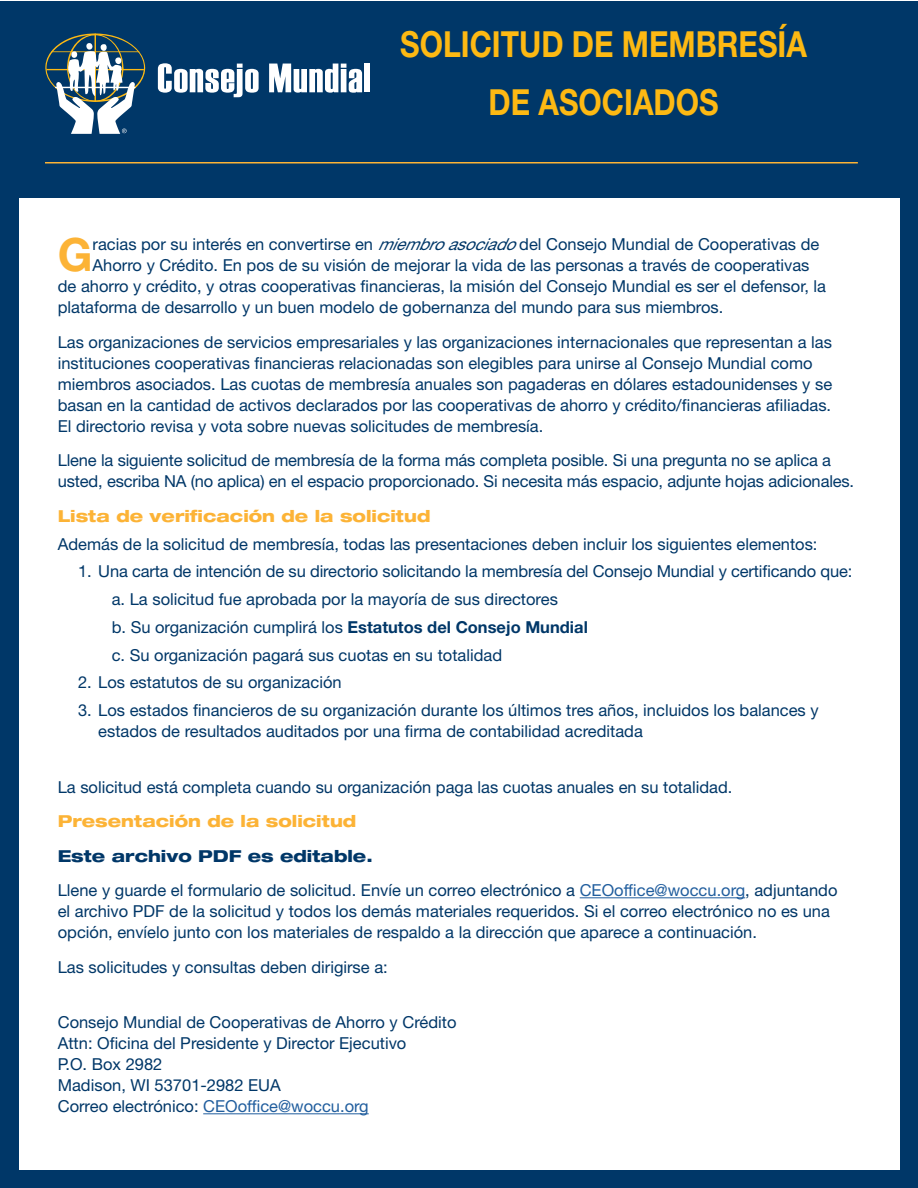
<style>
.page{position:relative;width:918px;height:1188px;background:#fff}
.page>*{position:absolute;margin:0;border:0;box-sizing:border-box;transform-origin:0 0}
.t1{font:700 45.9px "Helvetica Neue LT Std";color:#fcb336}
.t2{font:700 36px/58.5px "Helvetica Neue LT Std";color:#fdb913;text-align:center;scale:.83 1}
.t3{font:16.5px/21px "Helvetica Neue LT Std";color:#003768}
.t4{font:800 expanded 16.5px "Helvetica Neue LT Std";color:#fcb336}
.s1{font-style:italic}
.s2{font-weight:700}
.s3{font-weight:800;font-stretch:expanded}
.s4{color:#215e9e}
</style>
<div class="page">
<div style="left:0;top:1px;width:918px;height:1186px;background:#003768"></div>
<div style="left:19px;top:198px;width:880px;height:972px;background:#fff"></div>
<hr style="left:580px;top:897px;width:165px;height:1px;background:#215e9e">
<hr style="left:203px;top:1113px;width:166px;height:1px;background:#215e9e">
<hr style="left:45px;top:162px;width:813px;height:2px;background:#fcb336">
<svg style="left:45px;top:33px;width:100px;height:101px"></svg>
<svg style="left:158px;top:63px;width:101px;height:34px"></svg>
<svg style="left:269px;top:64px;width:93px;height:29px"></svg>
<div style="left:365px;top:64px;width:5px;height:28px;background:#fff"></div>
<h2 class="t2" style="left:400px;top:14px;width:491px">SOLICITUD DE MEMBRESÍA<br>DE ASOCIADOS</h2>
<h1 class="t1" style="left:58px;top:227px;width:36px">G</h1>
<p class="t3" style="left:93px;top:234px;width:728px">racias por su interés en convertirse en <span class="s1">miembroasociado</span>del Consejo Mundial de Cooperativas de</p>
<p class="t3" style="left:93px;top:255px;width:718px">Ahorro y Crédito. En pos de su visión de mejorar la vida de las personas a través de cooperativas</p>
<p class="t3" style="left:58px;top:276px;width:770px">de ahorro y crédito, y otras cooperativas financieras, la misión del Consejo Mundial es ser el defensor, la</p>
<p class="t3" style="left:58px;top:297px;width:667px">plataforma de desarrollo y un buen modelo de gobernanza del mundo para sus miembros.</p>
<p class="t3" style="left:58px;top:331px;width:776px">Las organizaciones de servicios empresariales y las organizaciones internacionales que representan a las instituciones cooperativas financieras relacionadas son elegibles para unirse al Consejo Mundial como miembros asociados. Las cuotas de membresía anuales son pagaderas en dólares estadounidenses y se basan en la cantidad de activos declarados por las cooperativas de ahorro y crédito/financieras afiliadas.<br>El directorio revisa y vota sobre nuevas solicitudes de membresía.</p>
<p class="t3" style="left:58px;top:450px;width:798px">Llene la siguiente solicitud de membresía de la forma más completa posible. Si una pregunta no se aplica a usted, escriba NA (no aplica) en el espacio proporcionado. Si necesita más espacio, adjunte hojas adicionales.</p>
<p class="t4" style="left:58px;top:505px;width:374px">Lista de verificación de la solicitud</p>
<p class="t3" style="left:58px;top:533px;width:761px">Además de la solicitud de membresía, todas las presentaciones deben incluir los siguientes elementos:</p>
<p class="t3" style="left:112px;top:558px;width:742px;line-height:27.8px;text-indent:-34px">1. Una carta de intención de su directorio solicitando la membresía del Consejo Mundial y certificando que: a. La solicitud fue aprobada por la mayoría de sus directores<br>b. Su organización cumplirá los <span class="s2">Estatutos del Consejo Mundial<br></span>c. Su organización pagará sus cuotas en su totalidad</p>
<p class="t3" style="left:78px;top:672px;width:265px">2. Los estatutos de su organización</p>
<p class="t3" style="left:98px;top:700px;width:722px;text-indent:-20px">3. Los estados financieros de su organización durante los últimos tres años, incluidos los balances y estados de resultados auditados por una firma de contabilidad acreditada</p>
<p class="t3" style="left:58px;top:776px;width:676px">La solicitud está completa cuando su organización paga las cuotas anuales en su totalidad.</p>
<p class="t4" style="left:58px;top:811px;width:300px">Presentación de la solicitud</p>
<p class="t3" style="left:58px;top:838px;width:781px;line-height:34.5px"><span class="s3">Este archivo PDF es editable.<br></span>Llene y guarde el formulario de solicitud. Envíe un correo electrónico a <span class="s4">CEOoffice@woccu.org</span>, adjuntando</p>
<p class="t3" style="left:58px;top:901px;width:774px">el archivo PDF de la solicitud y todos los demás materiales requeridos. Si el correo electrónico no es una opción, envíelo junto con los materiales de respaldo a la dirección que aparece a continuación.</p>
<p class="t3" style="left:58px;top:956px;width:332px">Las solicitudes y consultas deben dirigirse a:</p>
<p class="t3" style="left:58px;top:1012px;width:400px">Consejo Mundial de Cooperativas de Ahorro y Crédito Attn: Oficina del Presidente y Director Ejecutivo<br>P.O. Box 2982<br>Madison, WI 53701-2982 EUA<br>Correo electrónico: <span class="s4">CEOoffice@woccu.org</span></p>
</div>
